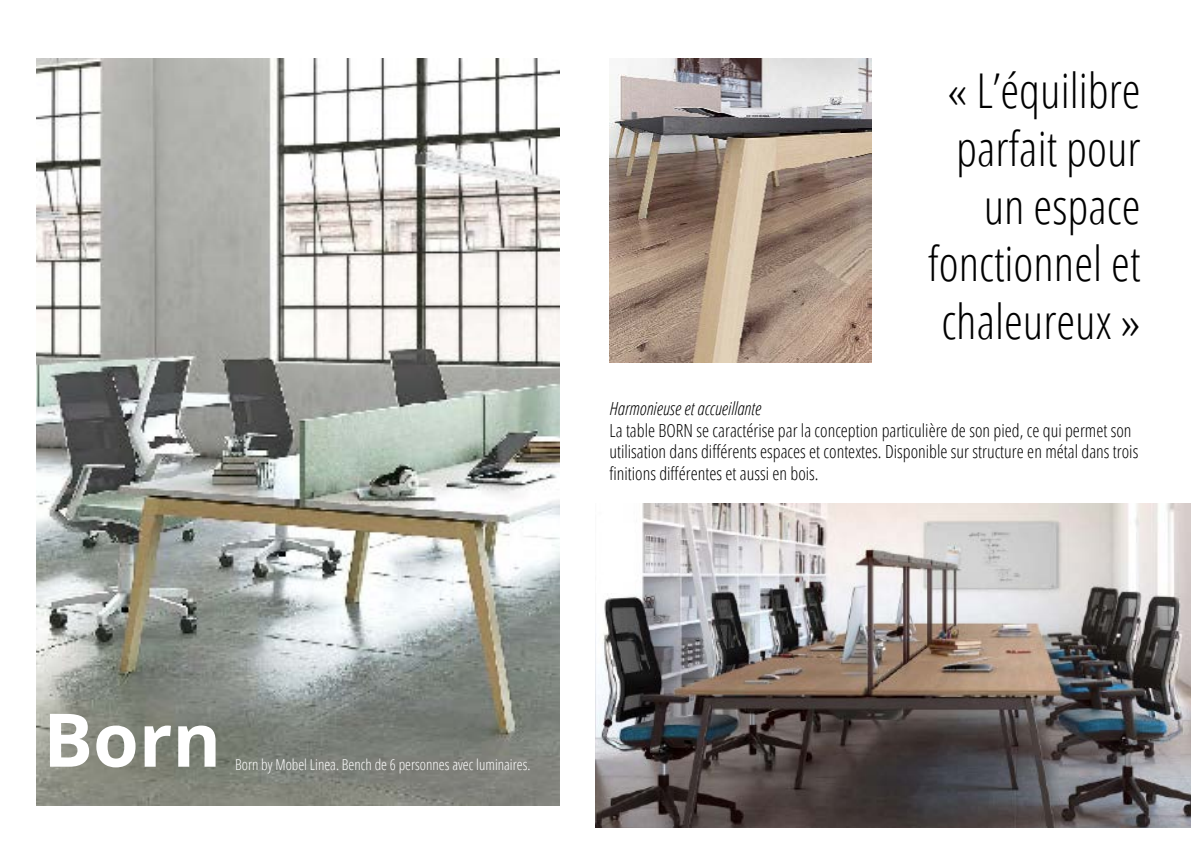
<style>
.page{position:relative;width:1191px;height:842px;background:#fff}
.page>*{position:absolute;margin:0;border:0;box-sizing:border-box;transform-origin:0 0}
.t1{font:700 74px "Open Sans";color:#fff}
.t2{font:300 condensed 48px/57.6px "Open Sans";color:#000;text-align:right}
.t3{font:300 condensed 18px/21.6px "Open Sans";color:#000}
.t4{font:italic 300 condensed 18px "Open Sans";color:#000}
.t5{font:300 condensed 15px "Open Sans";color:#fff}
</style>
<div class="page">
<img style="left:595px;top:503px;width:596px;height:325px">
<img style="left:36px;top:58px;width:523px;height:748px">
<img style="left:609px;top:58px;width:262px;height:304px">
<h2 class="t2" style="left:928px;top:61px;width:214px">« L’équilibre parfait pour un espace fonctionnel et chaleureux »</h2>
<p class="t4" style="left:609px;top:396px;width:153px">Harmonieuse et accueillante</p>
<p class="t3" style="left:609px;top:419px;width:530px">La table BORN se caractérise par la conception particulière de son pied, ce qui permet son utilisation dans différents espaces et contextes. Disponible sur structure en métal dans trois finitions différentes et aussi en bois.</p>
<h1 class="t1" style="left:43px;top:688px;width:179px">Born</h1>
<p class="t5" style="left:235px;top:755px;width:297px">Born by Mobel Linea. Bench de 6 personnes avec luminaires.</p>
</div>
